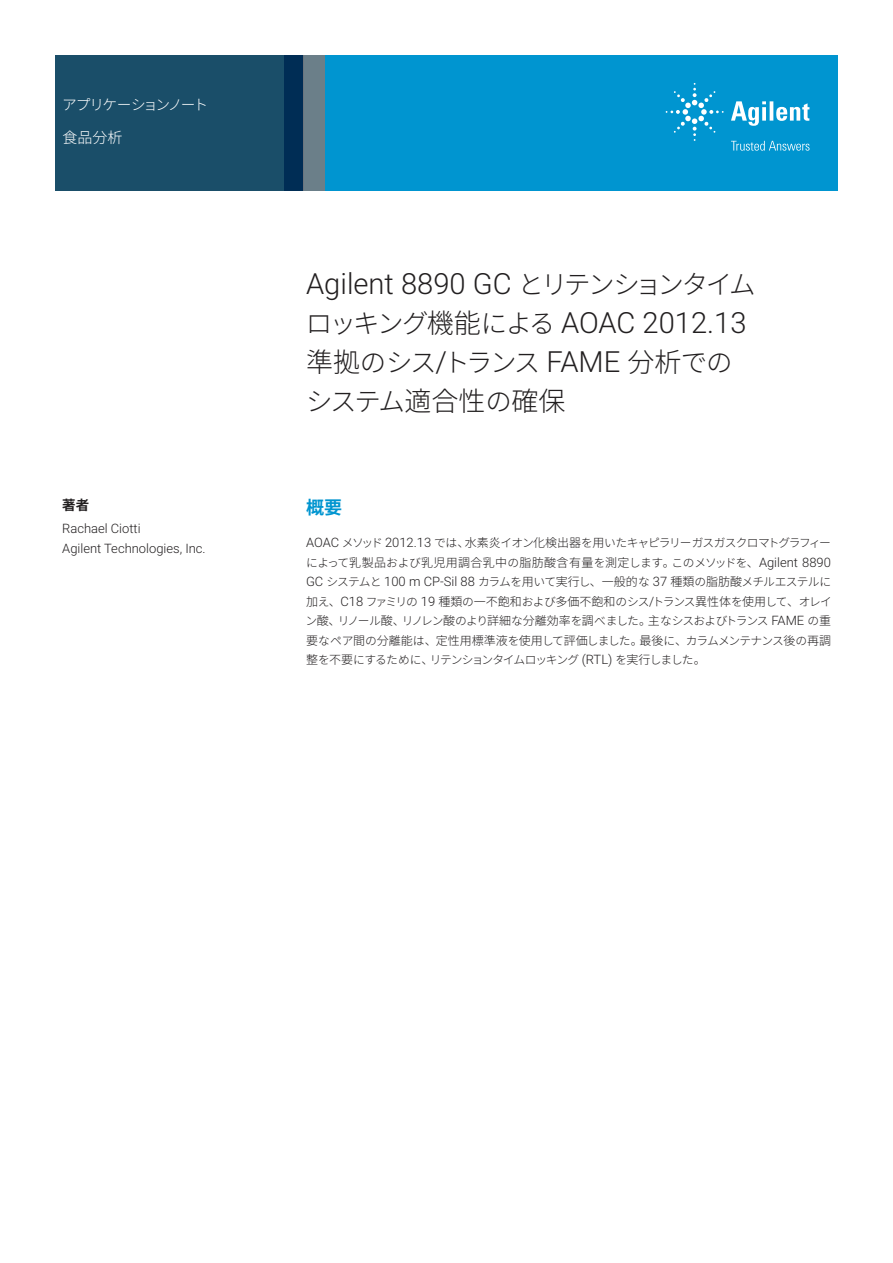
<style>
.page{position:relative;width:893px;height:1263px;background:#fff}
.page>*{position:absolute;margin:0;border:0;box-sizing:border-box;transform-origin:0 0}
.t1{font:300 29.1px/39px "Roboto";color:#221f20}
.t2{font:300 26.4px/39px "Noto Sans CJ Kjp";letter-spacing:-.095em;color:#221f20}
.t3{font:700 18px "Noto Sans CJ Kjp";color:#0095d0}
.t4{font:300 15px "Noto Sans CJ Kjp";color:#fff}
.t5{font:300 14.7px "Noto Sans CJ Kjp";letter-spacing:-.115em;color:#fff}
.t6{font:700 13.5px "Noto Sans CJ Kjp";color:#221f20}
.t7{font:300 12.9px/19.5px "Roboto";color:#221f20}
.t8{font:300 12px "Noto Sans CJ Kjp";letter-spacing:.03em;color:#221f20}
.t9{font:300 12px "Noto Sans CJ Kjp";color:#221f20}
.t10{font:300 11.7px/19.5px "Noto Sans CJ Kjp";letter-spacing:-.095em;color:#221f20;text-align:justify}
.s1{font-family:"Noto Sans CJ Kjp";font-size:26.4px}
.s2{font-family:"Noto Sans CJ Kjp";font-size:27px}
.s3{font-size:27px}
.s4{font-family:"Roboto";font-size:29.1px}
.s5{font-family:"Roboto";font-size:12.9px}
.s6{font-size:12px}
.s7{font-size:11.7px}
</style>
<div class="page">
<div style="left:284px;top:55px;width:554px;height:135px;background:#0095d0"></div>
<svg style="left:55px;top:55px;width:249px;height:135px;background:#184b67"></svg>
<div style="left:304px;top:55px;width:21px;height:135px;background:#6b7f89"></div>
<svg style="left:731px;top:101px;width:78px;height:25px"></svg>
<svg style="left:666px;top:83px;width:58px;height:58px"></svg>
<svg style="left:731px;top:141px;width:78px;height:10px"></svg>
<p class="t5" style="left:62px;top:96px;width:148px">アプリケーションノート</p>
<p class="t4" style="left:62px;top:129px;width:62px">食品分析</p>
<p class="t6" style="left:62px;top:497px;width:28px">著者</p>
<p class="t7" style="left:62px;top:518px;width:145px">Rachael Ciotti<br>Agilent Technologies, Inc.</p>
<h1 class="t1" style="left:306px;top:263px;width:451px">Agilent 8890 GC <span class="s1">とリテンションタイムロッキング</span><span class="s2">機能</span><span class="s1">による</span> AOAC 2012.13</h1>
<h2 class="t2" style="left:306px;top:343px;width:428px"><span class="s3">準拠</span>のシス<span class="s4">/</span>トランス <span class="s4">FAME</span> <span class="s3">分析</span>でのシステム<span class="s3">適合性</span>の<span class="s3">確保</span></h2>
<h3 class="t3" style="left:306px;top:497px;width:37px">概要</h3>
<p class="t10" style="left:306px;top:533px;width:526px"><span class="s5">AOAC</span> メソッド <span class="s5">2012.13</span> では<span class="s6">、水素炎</span>イオン<span class="s6">化検出器</span>を<span class="s6">用</span>いたキャピラリーガスガスクロマトグラフィー</p>
<p class="t8" style="left:306px;top:555px;width:526px"><span class="s7">によって</span>乳製品<span class="s7">および</span>乳児用調合乳中<span class="s7">の</span>脂肪酸含有量<span class="s7">を</span>測定<span class="s7">します</span>。<span class="s7">このメソッドを</span>、<span class="s5">Agilent 8890</span></p>
<p class="t10" style="left:306px;top:572px;width:528px"><span class="s5">GC</span> システムと <span class="s5">100 m CP-Sil 88</span> カラムを<span class="s6">用</span>いて<span class="s6">実行</span>し<span class="s6">、一般的</span>な <span class="s5">37</span> <span class="s6">種類</span>の<span class="s6">脂肪酸</span>メチルエステルに<span class="s6">加</span>え<span class="s6">、</span><span class="s5">C18</span> ファミリの <span class="s5">19</span> <span class="s6">種類</span>の<span class="s6">一不飽和</span>および<span class="s6">多価不飽和</span>のシス<span class="s5">/</span>トランス<span class="s6">異性体</span>を<span class="s6">使用</span>して<span class="s6">、</span>オレイン<span class="s6">酸、</span>リノール<span class="s6">酸、</span>リノレン<span class="s6">酸</span>のより<span class="s6">詳細</span>な<span class="s6">分離効率</span>を<span class="s6">調</span>べました<span class="s6">。主</span>なシスおよびトランス <span class="s5">FAME</span> の<span class="s6">重</span></p>
<p class="t9" style="left:306px;top:633px;width:526px">要<span class="s7">なペア</span>間<span class="s7">の</span>分離能<span class="s7">は</span>、定性用標準液<span class="s7">を</span>使用<span class="s7">して</span>評価<span class="s7">しました</span>。最後<span class="s7">に</span>、<span class="s7">カラムメンテナンス</span>後<span class="s7">の</span>再調</p>
<p class="t10" style="left:306px;top:650px;width:401px"><span class="s6">整</span>を<span class="s6">不要</span>にするために<span class="s6">、</span>リテンションタイムロッキング <span class="s5">(RTL)</span> を<span class="s6">実行</span>しました<span class="s6">。</span></p>
</div>
